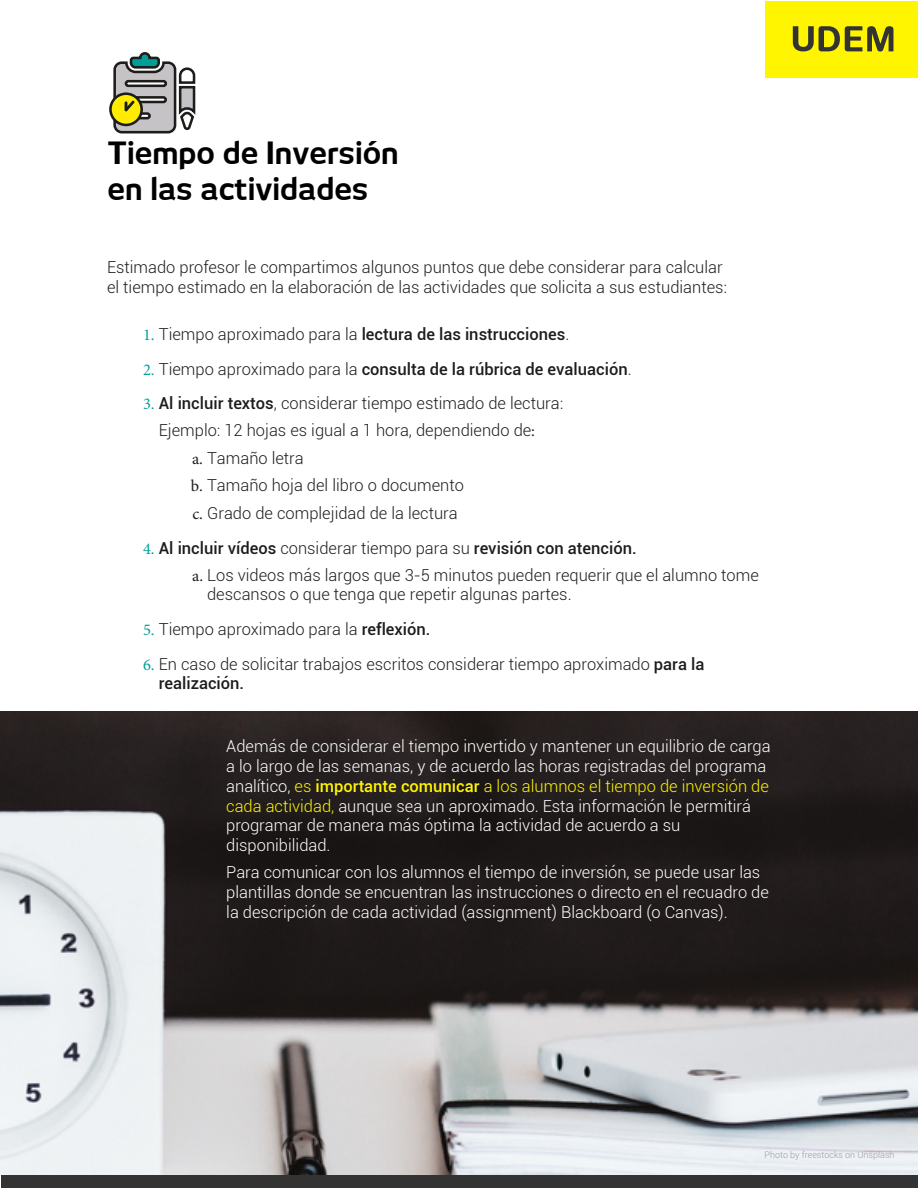
<style>
.page{position:relative;width:918px;height:1188px;background:#fff}
.page>*{position:absolute;margin:0;border:0;box-sizing:border-box;transform-origin:0 0}
.t1{font:700 30px/36px "New June";color:#000}
.t2{font:300 16.5px/27.3px "Roboto";color:#1d1d1b}
.t3{font:300 16.5px/19.8px "Roboto";color:#fff}
.t4{font:500 16.5px "Roboto";color:#1d1d1b}
.t5{font:300 9px "Roboto";color:#9c9b9b}
.s1{font-family:"Minion Pro";font-weight:400;color:#00a099}
.s2{font-weight:300}
.s3{font-weight:500}
.s4{font-family:"Minion Pro";font-weight:400}
.s5{color:#fff500}
.s6{font-weight:500;color:#fff500}
</style>
<div class="page">
<img style="left:0;top:712px;width:918px;height:463px">
<div style="left:766px;top:1px;width:152px;height:76px;background:#fff500"></div>
<svg style="left:793px;top:26px;width:100px;height:26px"></svg>
<div style="left:1px;top:1175px;width:917px;height:13px;background:#333"></div>
<div style="left:109px;top:92px;width:34px;height:34px;border:3px solid #1d1d1b;border-radius:50%"></div>
<svg style="left:112px;top:52px;width:84px;height:82px"></svg>
<h1 class="t1" style="left:108px;top:135px;width:293px">Tiempo de Inversión en las actividades</h1>
<p class="t2" style="left:107px;top:257px;width:622px;line-height:19.8px">Estimado profesor le compartimos algunos puntos que debe considerar para calcular el tiempo estimado en la elaboración de las actividades que solicita a sus estudiantes:</p>
<p class="t4" style="left:143px;top:322px;width:428px"><span class="s1">1.</span> <span class="s2">Tiempo aproximado para la</span> lectura de las instrucciones<span class="s2">.</span></p>
<p class="t4" style="left:143px;top:357px;width:490px"><span class="s1">2.</span> <span class="s2">Tiempo aproximado para la</span> consulta de la rúbrica de evaluación<span class="s2">.</span></p>
<p class="t2" style="left:143px;top:389px;width:422px"><span class="s1">3.</span> <span class="s3">Al incluir textos</span>, considerar tiempo estimado de lectura:</p>
<p class="t2" style="left:159px;top:416px;width:378px">Ejemplo: 12 hojas es igual a 1 hora, dependiendo de<span class="s4">:</span></p>
<p class="t2" style="left:192px;top:444px;width:113px"><span class="s4">a.</span> Tamaño letra</p>
<p class="t2" style="left:191px;top:471px;width:274px"><span class="s4">b.</span> Tamaño hoja del libro o documento</p>
<p class="t2" style="left:192px;top:499px;width:267px"><span class="s4">c.</span> Grado de complejidad de la lectura</p>
<p class="t2" style="left:192px;top:533px;width:568px;text-indent:-49px"><span class="s1">4.</span> <span class="s3">Al incluir vídeos</span> considerar tiempo para su <span class="s3">revisión con atención.<br></span><span class="s4">a.</span> Los videos más largos que 3-5 minutos pueden requerir que el alumno tome</p>
<p class="t2" style="left:207px;top:580px;width:366px">descansos o que tenga que repetir algunas partes.</p>
<p class="t2" style="left:143px;top:615px;width:289px"><span class="s1">5.</span> Tiempo aproximado para la <span class="s3">reflexión.</span></p>
<p class="t2" style="left:159px;top:654px;width:547px;line-height:19.4px;text-indent:-16px"><span class="s1">6.</span> En caso de solicitar trabajos escritos considerar tiempo aproximado <span class="s3">para la realización.</span></p>
<p class="t3" style="left:226px;top:736px;width:546px">Además de considerar el tiempo invertido y mantener un equilibrio de carga a lo largo de las semanas, y de acuerdo las horas registradas del programa analítico, <span class="s5">es</span> <span class="s6">importante comunicar</span> <span class="s5">a los alumnos el tiempo de inversión de cada actividad,</span> aunque sea un aproximado. Esta información le permitirá programar de manera más óptima la actividad de acuerdo a su disponibilidad.</p>
<p class="t3" style="left:226px;top:862px;width:544px">Para comunicar con los alumnos el tiempo de inversión, se puede usar las plantillas donde se encuentran las instrucciones o directo en el recuadro de la descripción de cada actividad (assignment) Blackboard (o Canvas).</p>
<p class="t5" style="left:765px;top:1149px;width:132px">Photo by freestocks on Unsplash</p>
</div>
